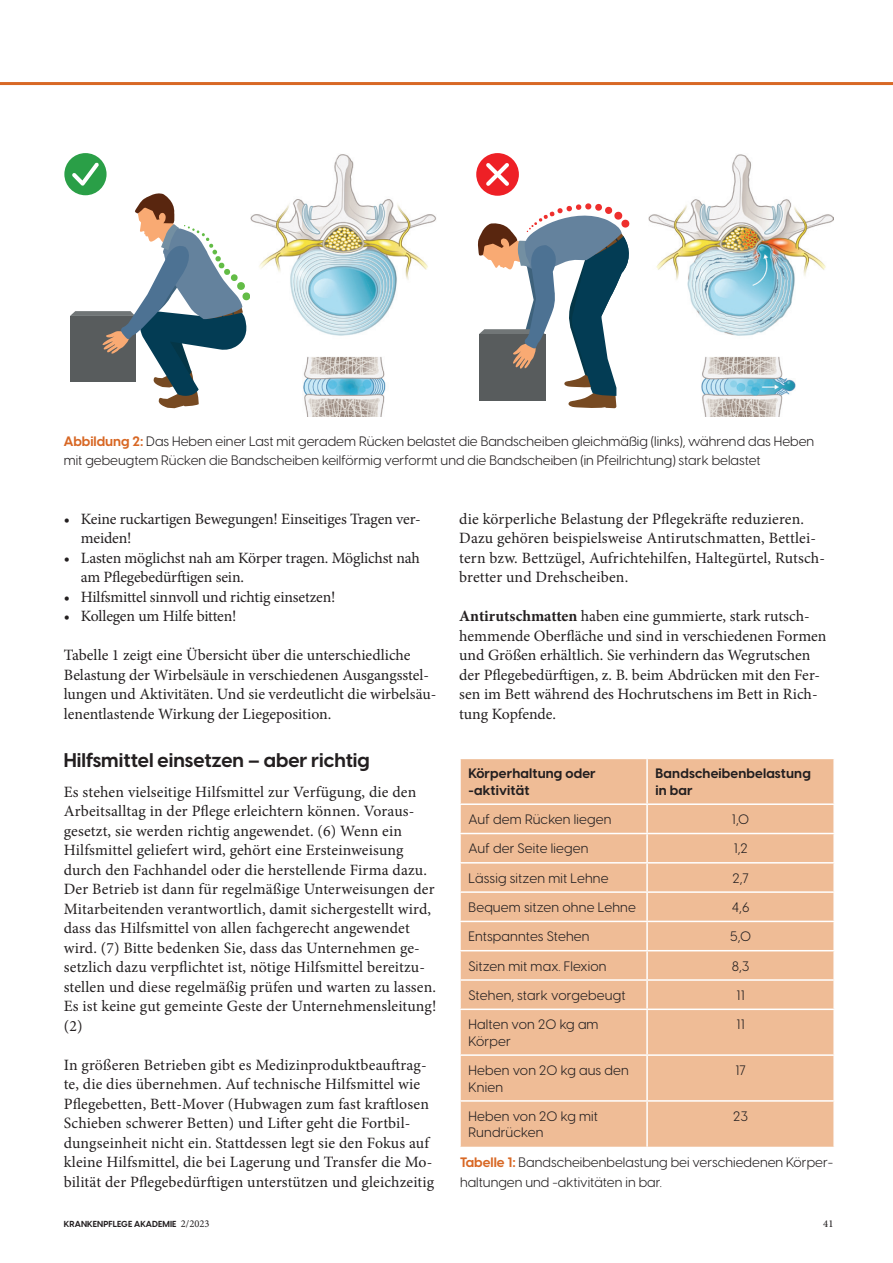
<style>
.page{position:relative;width:893px;height:1263px;background:#fff}
.page>*{position:absolute;margin:0;border:0;box-sizing:border-box;transform-origin:0 0}
.KPA_Zwiüb_groß{font:700 19.5px "Visby CF";color:#231f20}
.KPA_Grundschrift{font:15.75px/19.5px "Minion Pro";letter-spacing:.005em;color:#231f20}
.KPA_Grundschrift-2{font:15.75px "Minion Pro";letter-spacing:-.015em;color:#231f20}
.KPA_TAB_BU{font:13.5px/19.5px "Visby CF";color:#231f20}
.KPA_TAB_Grund{font:13.5px/16.5px "Visby CF";letter-spacing:.01em;color:#231f20}
.KPA_TAB_Grund-2{font:700 13.5px/16.5px "Visby CF";letter-spacing:.01em;color:#231f20}
.t1{font:500 10.5px "Minion Pro";color:#231f20}
.t2{font:700 8.7px "Visby CF";letter-spacing:.01em;color:#231f20}
.s1{font-weight:700;color:#d86825}
.s2{font-weight:700}
.s3{font-family:"Minion Pro";font-weight:400;font-size:10.5px}
</style>
<div class="page">
<hr style="left:0;top:82px;width:893px;height:3px;background:#d86825">
<div style="left:64px;top:153px;width:43px;height:42px;background:#2a9f47;border-radius:50%"></div>
<svg style="left:70px;top:162px;width:180px;height:246px"></svg>
<div style="left:476px;top:153px;width:43px;height:43px;background:#ee2026;border-radius:50%"></div>
<svg style="left:486px;top:163px;width:23px;height:23px"></svg>
<svg style="left:478px;top:203px;width:151px;height:205px"></svg>
<img style="left:251px;top:154px;width:186px;height:262px">
<img style="left:648px;top:154px;width:185px;height:262px">
<div style="left:461px;top:759px;width:372px;height:388px;background:#efbc96"></div>
<hr style="left:646px;top:759px;width:2px;height:44px;background:#fff">
<hr style="left:459px;top:803px;width:188px;height:2px;background:#fff">
<hr style="left:647px;top:803px;width:188px;height:2px;background:#fff">
<hr style="left:646px;top:805px;width:2px;height:28px;background:#fff">
<hr style="left:459px;top:833px;width:188px;height:1px;background:#fff">
<hr style="left:647px;top:833px;width:188px;height:1px;background:#fff">
<hr style="left:646px;top:834px;width:2px;height:28px;background:#fff">
<hr style="left:459px;top:862px;width:188px;height:1px;background:#fff">
<hr style="left:647px;top:862px;width:188px;height:1px;background:#fff">
<hr style="left:646px;top:863px;width:2px;height:28px;background:#fff">
<hr style="left:459px;top:891px;width:188px;height:2px;background:#fff">
<hr style="left:647px;top:891px;width:188px;height:2px;background:#fff">
<hr style="left:646px;top:893px;width:2px;height:28px;background:#fff">
<hr style="left:459px;top:921px;width:188px;height:1px;background:#fff">
<hr style="left:647px;top:921px;width:188px;height:1px;background:#fff">
<hr style="left:646px;top:922px;width:2px;height:28px;background:#fff">
<hr style="left:459px;top:950px;width:188px;height:1px;background:#fff">
<hr style="left:647px;top:950px;width:188px;height:1px;background:#fff">
<hr style="left:646px;top:951px;width:2px;height:28px;background:#fff">
<hr style="left:459px;top:979px;width:188px;height:2px;background:#fff">
<hr style="left:647px;top:979px;width:188px;height:2px;background:#fff">
<hr style="left:646px;top:981px;width:2px;height:27px;background:#fff">
<hr style="left:459px;top:1008px;width:188px;height:2px;background:#fff">
<hr style="left:647px;top:1008px;width:188px;height:2px;background:#fff">
<hr style="left:646px;top:1010px;width:2px;height:44px;background:#fff">
<hr style="left:459px;top:1054px;width:188px;height:2px;background:#fff">
<hr style="left:647px;top:1054px;width:188px;height:2px;background:#fff">
<hr style="left:646px;top:1056px;width:2px;height:44px;background:#fff">
<hr style="left:459px;top:1100px;width:188px;height:2px;background:#fff">
<hr style="left:647px;top:1100px;width:188px;height:2px;background:#fff">
<hr style="left:646px;top:1102px;width:2px;height:45px;background:#fff">
<p class="KPA_TAB_BU" style="left:64px;top:430px;width:752px"><span class="s1">Abbildung 2:</span> Das Heben einer Last mit geradem Rücken belastet die Bandscheiben gleichmäßig (links), während das Heben mit gebeugtem Rücken die Bandscheiben keilförmig verformt und die Bandscheiben (in Pfeilrichtung) stark belastet</p>
<p class="KPA_Grundschrift" style="left:81px;top:509px;width:341px;text-indent:-17px">• Keine ruckartigen Bewegungen! Einseitiges Tragen ver&shy;meiden!</p>
<p class="KPA_Grundschrift" style="left:81px;top:548px;width:341px;text-indent:-17px">• Lasten möglichst nah am Körper tragen. Möglichst nah am Pflegebedürftigen sein.</p>
<p class="KPA_Grundschrift" style="left:64px;top:587px;width:273px">• Hilfsmittel sinnvoll und richtig einsetzen!</p>
<p class="KPA_Grundschrift-2" style="left:64px;top:605px;width:174px">• Kollegen um Hilfe bitten!</p>
<p class="KPA_Grundschrift" style="left:64px;top:645px;width:374px">Tabelle 1 zeigt eine Übersicht über die unterschiedliche Belastung der Wirbelsäule in verschiedenen Ausgangsstel&shy;lungen und Aktivitäten. Und sie verdeutlicht die wirbelsäu&shy;lenentlastende Wirkung der Liegeposition.</p>
<p class="KPA_Zwiüb_groß" style="left:64px;top:745px;width:308px">Hilfsmittel einsetzen – aber richtig</p>
<p class="KPA_Grundschrift" style="left:64px;top:782px;width:374px">Es stehen vielseitige Hilfsmittel zur Verfügung, die den Arbeitsalltag in der Pflege erleichtern können. Voraus&shy;gesetzt, sie werden richtig angewendet. (6) Wenn ein Hilfsmittel geliefert wird, gehört eine Ersteinweisung durch den Fachhandel oder die herstellende Firma dazu.<br>Der Betrieb ist dann für regelmäßige Unterweisungen der Mitarbeitenden verantwortlich, damit sichergestellt wird, dass das Hilfsmittel von allen fachgerecht angewendet wird. (7) Bitte bedenken Sie, dass das Unternehmen ge&shy;setzlich dazu verpflichtet ist, nötige Hilfsmittel bereitzu&shy;stellen und diese regelmäßig prüfen und warten zu lassen.<br>Es ist keine gut gemeinte Geste der Unternehmensleitung! (2)</p>
<p class="KPA_Grundschrift" style="left:64px;top:1055px;width:372px">In größeren Betrieben gibt es Medizinproduktbeauftrag&shy;te, die dies übernehmen. Auf technische Hilfsmittel wie Pflegebetten, Bett-Mover (Hubwagen zum fast kraftlosen Schieben schwerer Betten) und Lifter geht die Fortbil&shy;dungseinheit nicht ein. Stattdessen legt sie den Fokus auf kleine Hilfsmittel, die bei Lagerung und Transfer die Mo&shy;bilität der Pflegebedürftigen unterstützen und gleichzeitig</p>
<p class="KPA_Grundschrift" style="left:459px;top:509px;width:367px">die körperliche Belastung der Pflegekräfte reduzieren.<br>Dazu gehören beispielsweise Antirutschmatten, Bettlei&shy;tern bzw. Bettzügel, Aufrichtehilfen, Haltegürtel, Rutsch&shy;bretter und Drehscheiben.</p>
<p class="KPA_Grundschrift" style="left:459px;top:606px;width:369px"><span class="s2">Antirutschmatten</span> haben eine gummierte, stark rutsch&shy;hemmende Oberfläche und sind in verschiedenen Formen und Größen erhältlich. Sie verhindern das Wegrutschen der Pflegebedürftigen, z. B. beim Abdrücken mit den Fer&shy;sen im Bett während des Hochrutschens im Bett in Rich&shy;tung Kopfende.</p>
<p class="KPA_TAB_Grund-2" style="left:468px;top:764px;width:129px">Körperhaltung oder -aktivität</p>
<p class="KPA_TAB_Grund-2" style="left:656px;top:764px;width:157px">Bandscheibenbelastung in bar</p>
<p class="KPA_TAB_Grund" style="left:468px;top:810px;width:145px">Auf dem Rücken liegen</p>
<p class="KPA_TAB_Grund" style="left:732px;top:810px;width:19px">1,0</p>
<p class="KPA_TAB_Grund" style="left:468px;top:839px;width:122px">Auf der Seite liegen</p>
<p class="KPA_TAB_Grund" style="left:734px;top:839px;width:15px">1,2</p>
<p class="KPA_TAB_Grund" style="left:468px;top:869px;width:142px">Lässig sitzen mit Lehne</p>
<p class="KPA_TAB_Grund" style="left:732px;top:869px;width:18px">2,7</p>
<p class="KPA_TAB_Grund" style="left:468px;top:898px;width:169px">Bequem sitzen ohne Lehne</p>
<p class="KPA_TAB_Grund" style="left:732px;top:898px;width:19px">4,6</p>
<p class="KPA_TAB_Grund" style="left:468px;top:927px;width:123px">Entspanntes Stehen</p>
<p class="KPA_TAB_Grund" style="left:730px;top:927px;width:22px">5,0</p>
<p class="KPA_TAB_Grund" style="left:468px;top:957px;width:139px">Sitzen mit max. Flexion</p>
<p class="KPA_TAB_Grund" style="left:732px;top:957px;width:19px">8,3</p>
<p class="KPA_TAB_Grund" style="left:468px;top:986px;width:159px">Stehen, stark vorgebeugt</p>
<p class="KPA_TAB_Grund" style="left:736px;top:986px;width:10px">11</p>
<p class="KPA_TAB_Grund" style="left:468px;top:1015px;width:132px">Halten von 20 kg am<br>Körper</p>
<p class="KPA_TAB_Grund" style="left:736px;top:1015px;width:10px">11</p>
<p class="KPA_TAB_Grund" style="left:468px;top:1061px;width:162px">Heben von 20 kg aus den<br>Knien</p>
<p class="KPA_TAB_Grund" style="left:735px;top:1061px;width:12px">17</p>
<p class="KPA_TAB_Grund" style="left:468px;top:1107px;width:131px">Heben von 20 kg mit<br>Rundrücken</p>
<p class="KPA_TAB_Grund" style="left:733px;top:1107px;width:16px">23</p>
<p class="KPA_TAB_BU" style="left:460px;top:1152px;width:375px"><span class="s1">Tabelle 1:</span> Bandscheibenbelastung bei verschiedenen Körper&shy;haltungen und -aktivitäten in bar.</p>
<p class="t2" style="left:64px;top:1217px;width:147px">KRANKENPFLEGE AKADEMIE <span class="s3">2/2023</span></p>
<p class="t1" style="left:823px;top:1217px;width:12px">41</p>
</div>
